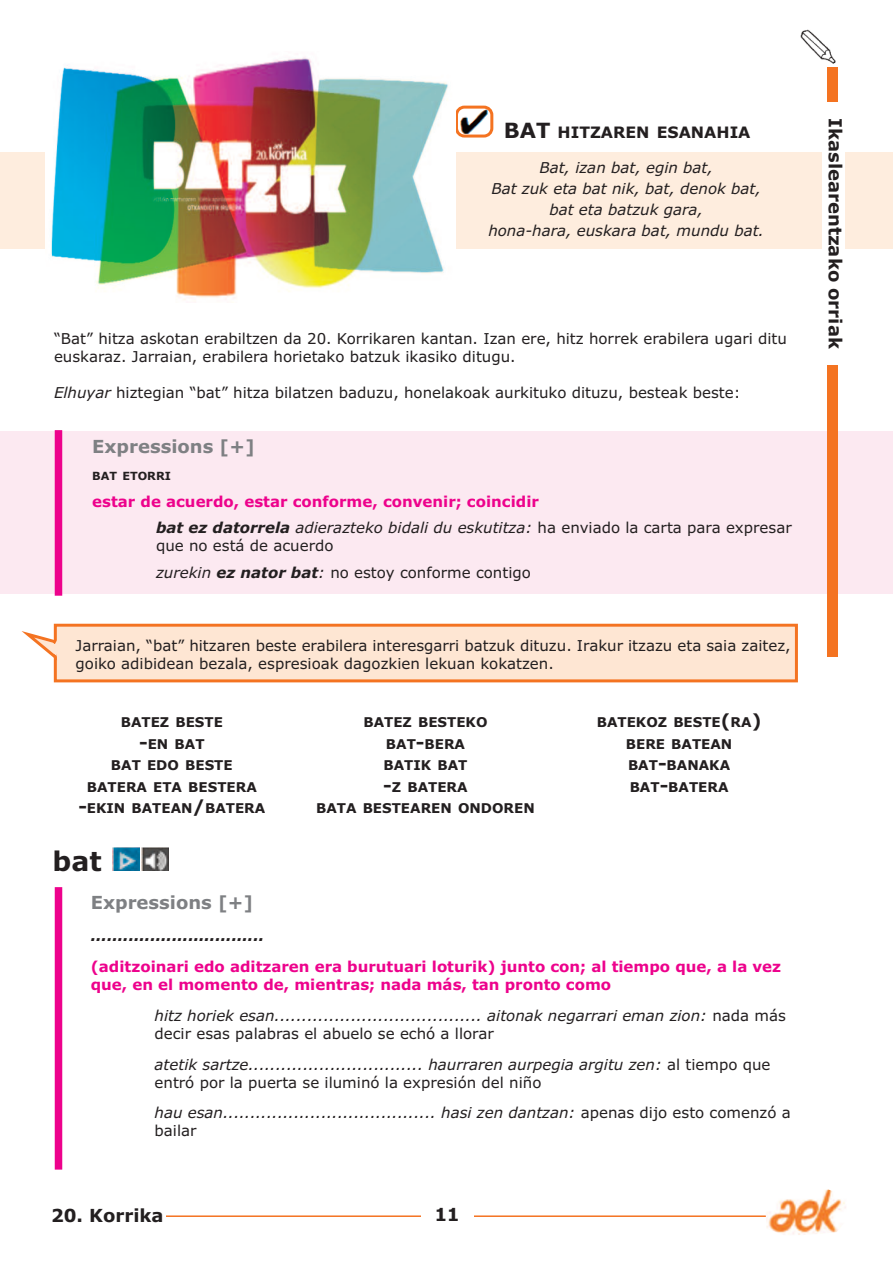
<style>
.page{position:relative;width:893px;height:1263px;background:#fff}
.page>*{position:absolute;margin:0;border:0;box-sizing:border-box;transform-origin:0 0}
.t1{font:700 27px "Verdana";color:#231f20}
.t2{font:700 18px "Verdana";color:#231f20}
.t3{font:700 18px "Verdana";color:#7e8083}
.t4{font:700 15.75px "Verdana";color:#231f20}
.t5{font:italic 15px/21px "Verdana";color:#231f20}
.t6{font:15px/18px "Verdana";color:#231f20}
.t7{font:700 15px/26.5px "Verdana";color:#ed028c}
.t8{font:italic 700 15px "Verdana";color:#231f20}
.t9{font:700 13.5px/21.6px "Verdana";color:#231f20;text-align:center}
.t10{font:700 11.25px "Verdana";color:#231f20}
.s1{font-size:21px}
.s2{font-style:italic}
.s3{font-style:italic;color:#231f20}
.s4{font-weight:400;font-style:italic;color:#231f20}
.s5{font-weight:400;color:#231f20}
.s6{font-weight:700;font-style:italic}
.s7{font-size:18px}
.s8{font-style:normal}
</style>
<div class="page">
<hr style="left:52px;top:1215px;width:776px;height:2px;background:#f47321">
<div style="left:421px;top:1193px;width:52px;height:44px;background:#fff"></div>
<img style="left:765px;top:1190px;width:81px;height:45px">
<div style="left:51px;top:1208px;width:115px;height:30px;background:#fff"></div>
<div style="left:0;top:431px;width:893px;height:163px;background:#fce9f1"></div>
<div style="left:0;top:152px;width:893px;height:97px;background:#feedde"></div>
<svg style="left:456px;top:106px;width:37px;height:32px"></svg>
<img style="left:45px;top:57px;width:410px;height:243px">
<div style="left:55px;top:430px;width:7px;height:166px;background:#ed028c"></div>
<div style="left:57px;top:627px;width:738px;height:52px;background:#fee6d3"></div>
<div style="left:54px;top:624px;width:744px;height:58px;border:3px solid #f47321"></div>
<svg style="left:22px;top:631px;width:36px;height:34px"></svg>
<div style="left:827px;top:67px;width:11px;height:590px;background:#f47321"></div>
<div style="left:822px;top:102px;width:23px;height:263px;background:#fff"></div>
<img style="left:800px;top:29px;width:35px;height:35px">
<div style="left:140px;top:848px;width:29px;height:23px;background:#dcd1c8"></div>
<img style="left:142px;top:848px;width:27px;height:23px">
<svg style="left:112px;top:848px;width:1px;height:23px"></svg>
<img style="left:113px;top:848px;width:27px;height:23px">
<div style="left:55px;top:887px;width:7px;height:282px;background:#ed028c"></div>
<p class="t4" style="left:504px;top:123px;width:248px"><span class="s1">BAT</span> HITZAREN ESANAHIA</p>
<p class="t5" style="left:488px;top:157px;width:277px;text-align:center">Bat, izan bat, egin bat,<br>Bat zuk eta bat nik, bat, denok bat, bat eta batzuk gara,<br>hona-hara, euskara bat, mundu bat.</p>
<p class="t6" style="left:54px;top:329px;width:734px">“Bat” hitza askotan erabiltzen da 20. Korrikaren kantan. Izan ere, hitz horrek erabilera ugari ditu euskaraz. Jarraian, erabilera horietako batzuk ikasiko ditugu.</p>
<p class="t6" style="left:54px;top:383px;width:688px"><span class="s2">Elhuyar</span> hiztegian “bat” hitza bilatzen baduzu, honelakoak aurkituko dituzu, besteak beste:</p>
<p class="t3" style="left:92px;top:436px;width:164px">Expressions [+]</p>
<p class="t10" style="left:92px;top:470px;width:80px">BAT ETORRI</p>
<p class="t7" style="left:156px;top:488px;width:637px;text-indent:-64px">estar de acuerdo, estar conforme, convenir; coincidir<br><span class="s3">bat ez datorrela</span> <span class="s4">adierazteko bidali du eskutitza:</span> <span class="s5">ha enviado la carta para expresar</span></p>
<p class="t6" style="left:156px;top:533px;width:376px;line-height:26.5px">que no está de acuerdo<br><span class="s2">zurekin</span> <span class="s6">ez nator bat</span><span class="s2">:</span> no estoy conforme contigo</p>
<p class="t6" style="left:76px;top:636px;width:717px">Jarraian, “bat” hitzaren beste erabilera interesgarri batzuk dituzu. Irakur itzazu eta saia zaitez, goiko adibidean bezala, espresioak dagozkien lekuan kokatzen.</p>
<p class="t9" style="left:78px;top:711px;width:188px">BATEZ BESTE<br><span class="s7">-</span>EN BAT<br>BAT EDO BESTE<br>BATERA ETA BESTERA <span class="s7">-</span>EKIN BATEAN<span class="s7">/</span>BATERA</p>
<p class="t9" style="left:316px;top:711px;width:220px">BATEZ BESTEKO<br>BAT<span class="s7">-</span>BERA<br>BATIK BAT<br><span class="s7">-</span>Z BATERA<br>BATA BESTEAREN ONDOREN</p>
<p class="t9" style="left:597px;top:711px;width:166px">BATEKOZ BESTE<span class="s7">(</span>RA<span class="s7">)<br></span>BERE BATEAN<br>BAT<span class="s7">-</span>BANAKA<br>BAT<span class="s7">-</span>BATERA</p>
<h1 class="t1" style="left:52px;top:846px;width:51px">bat</h1>
<p class="t3" style="left:91px;top:892px;width:164px">Expressions [+]</p>
<p class="t8" style="left:91px;top:927px;width:175px">................................</p>
<p class="t7" style="left:91px;top:958px;width:692px;line-height:18px">(aditzoinari edo aditzaren era burutuari loturik) junto con; al tiempo que, a la vez que, en el momento de, mientras; nada más, tan pronto como</p>
<p class="t5" style="left:155px;top:1007px;width:633px;line-height:18px">hitz horiek esan...................................... aitonak negarrari eman zion: <span class="s8">nada más decir esas palabras el abuelo se echó a llorar</span></p>
<p class="t5" style="left:155px;top:1055px;width:617px;line-height:18px">atetik sartze................................ haurraren aurpegia argitu zen: <span class="s8">al tiempo que entró por la puerta se iluminó la expresión del niño</span></p>
<p class="t5" style="left:155px;top:1104px;width:638px;line-height:18px">hau esan....................................... hasi zen dantzan: <span class="s8">apenas dijo esto comenzó a bailar</span></p>
<p class="t2" style="left:51px;top:1205px;width:114px">20. Korrika</p>
<p class="t2" style="left:434px;top:1205px;width:27px">11</p>
<p class="t2" style="left:846px;top:118px;width:232px;rotate:90deg">Ikaslearentzako orriak</p>
</div>
